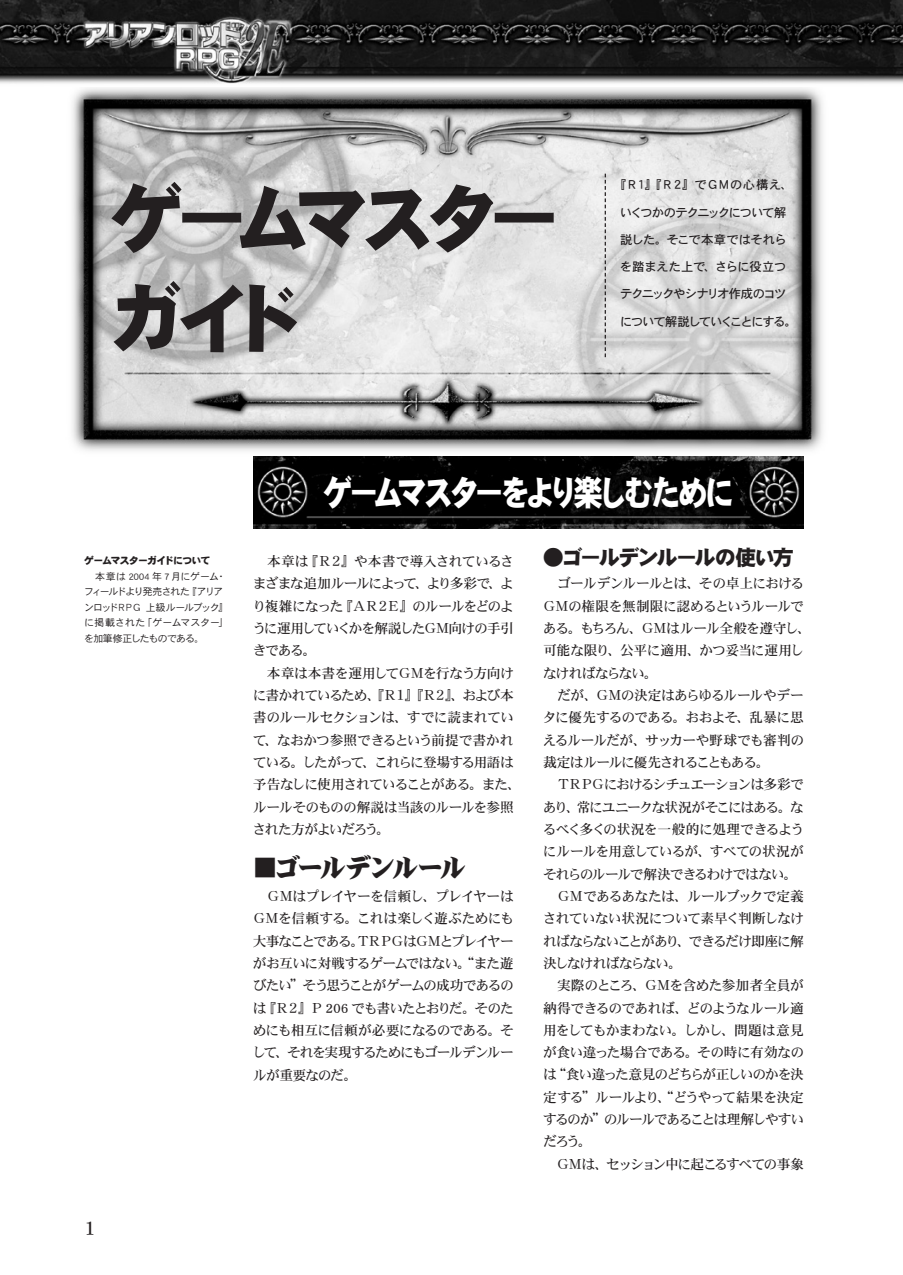
<style>
.page{position:relative;width:903px;height:1275px;background:#fff}
.page>*{position:absolute;margin:0;border:0;box-sizing:border-box;transform-origin:0 0}
.t1{font:74.38px/99.2px "DF Gothic Std W10";letter-spacing:-.145em;color:#231f20}
.t2{font:34.65px "DF Gothic Std W10";letter-spacing:-.125em;color:#fff;scale:.85 1}
.t3{font:26.07px "DF Mincho Std W14";letter-spacing:-.115em;color:#231f20}
.t4{font:21px "DF Gothic Std W10";letter-spacing:-.085em;color:#231f20}
.t5{font:19.78px "DFHS Mincho Std W5";color:#231f20}
.t6{font:13.65px/22.4px "DFHS Mincho Std W5";letter-spacing:-.06em;color:#231f20}
.t7{font:12.42px/27.3px "DFHS Gothic Std W5";letter-spacing:-.08em;color:#231f20;text-align:center}
.t8{font:9.97px/15.6px "DFHS Gothic Std W3";letter-spacing:-.07em;color:#231f20}
.t9{font:9.97px "DFHS Gothic Std W9";letter-spacing:-.09em;color:#231f20}
</style>
<div class="page">
<img style="left:72px;top:87px;width:751px;height:364px">
<svg style="left:605px;top:174px;width:1px;height:183px"></svg>
<img style="left:253px;top:456px;width:551px;height:72px">
<img style="left:0;top:0;width:903px;height:84px">
<h1 class="t1" style="left:107px;top:168px;width:456px">ゲームマスターガイド</h1>
<p class="t7" style="left:614px;top:171px;width:185px">『Ｒ１』『Ｒ２』でＧＭの心構え、いくつかのテクニックについて解<br>説した。そこで本章ではそれら<br>を踏まえた上で、さらに役立つ<br>テクニックやシナリオ作成のコツ<br>について解説していくことにする。</p>
<p class="t9" style="left:84px;top:555px;width:128px">ゲームマスターガイドについて</p>
<p class="t8" style="left:84px;top:568px;width:146px">　本章は 2004 年 7月にゲーム・フィールドより発売された『アリアンロッドＲＰＧ 上級ルールブック』に掲載された「ゲームマスター」を加筆修正したものである。</p>
<h3 class="t5" style="left:84px;top:1217px;width:13px">1</h3>
<h2 class="t2" style="left:322px;top:474px;width:486px">ゲームマスターをより楽しむために</h2>
<p class="t6" style="left:252px;top:550px;width:270px">　本章は『Ｒ２』や本書で導入されているさまざまな追加ルールによって、より多彩で、より複雑になった『ＡＲ２Ｅ』のルールをどのように運用していくかを解説したＧＭ向けの手引きである。<br>　本章は本書を運用してＧＭを行なう方向けに書かれているため、『Ｒ１』『Ｒ２』、および本書のルールセクションは、すでに読まれていて、なおかつ参照できるという前提で書かれている。したがって、これらに登場する用語は予告なしに使用されていることがある。また、ルールそのものの解説は当該のルールを参照された方がよいだろう。</p>
<h3 class="t3" style="left:252px;top:853px;width:215px">■ゴールデンルール</h3>
<p class="t6" style="left:252px;top:885px;width:263px;text-align:justify">　ＧＭはプレイヤーを信頼し、プレイヤーはＧＭを信頼する。これは楽しく遊ぶためにも大事なことである。ＴＲＰＧはＧＭとプレイヤーがお互いに対戦するゲームではない。“また遊びたい”そう思うことがゲームの成功であるのは『Ｒ２』Ｐ 206 でも書いたとおりだ。そのためにも相互に信頼が必要になるのである。そして、それを実現するためにもゴールデンルールが重要なのだ。</p>
<h3 class="t4" style="left:543px;top:546px;width:253px">●ゴールデンルールの使い方</h3>
<p class="t6" style="left:543px;top:572px;width:270px">　ゴールデンルールとは、その卓上における<br>ＧＭの権限を無制限に認めるというルールである。もちろん、ＧＭはルール全般を遵守し、可能な限り、公平に適用、かつ妥当に運用しなければならない。<br>　だが、ＧＭの決定はあらゆるルールやデータに優先するのである。おおよそ、乱暴に思えるルールだが、サッカーや野球でも審判の裁定はルールに優先されることもある。<br>　ＴＲＰＧにおけるシチュエーションは多彩であり、常にユニークな状況がそこにはある。なるべく多くの状況を一般的に処理できるようにルールを用意しているが、すべての状況がそれらのルールで解決できるわけではない。　ＧＭであるあなたは、ルールブックで定義されていない状況について素早く判断しなければならないことがあり、できるだけ即座に解決しなければならない。<br>　実際のところ、ＧＭを含めた参加者全員が納得できるのであれば、どのようなルール適用をしてもかまわない。しかし、問題は意見が食い違った場合である。その時に有効なのは“食い違った意見のどちらが正しいのかを決定する”ルールより、“どうやって結果を決定するのか”のルールであることは理解しやすいだろう。<br>　ＧＭは、セッション中に起こるすべての事象</p>
</div>
